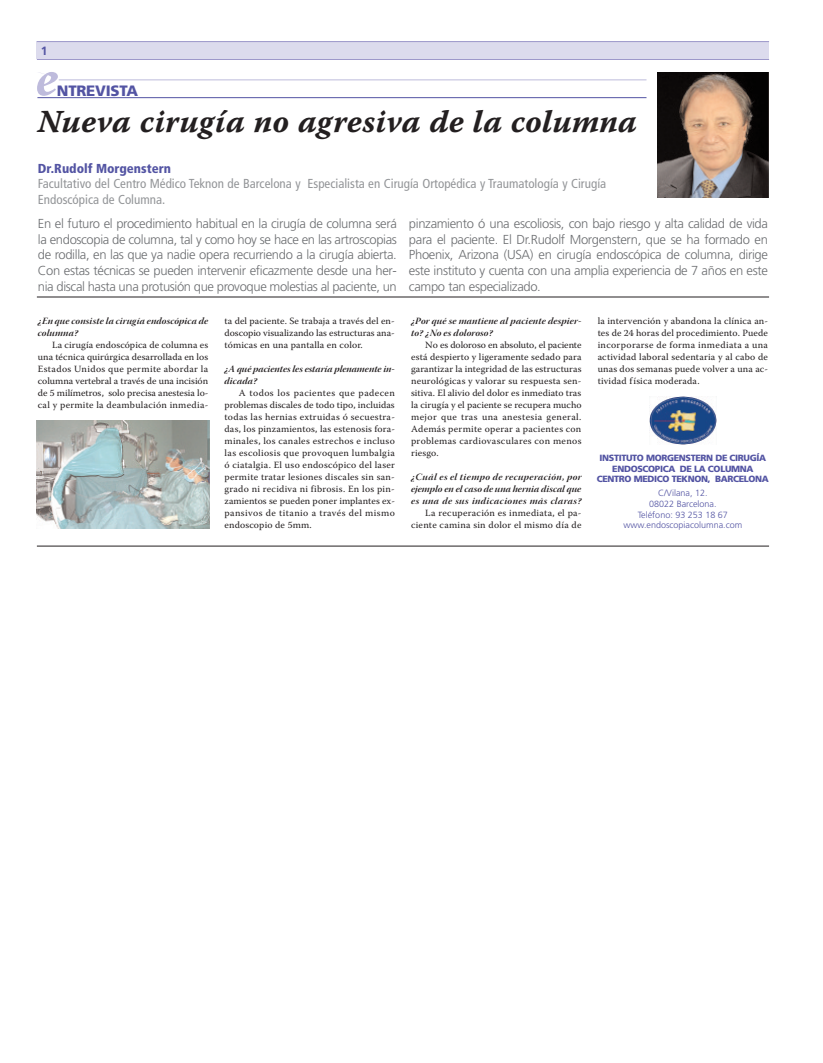
<style>
.page{position:relative;width:823px;height:1063px;background:#fff}
.page>*{position:absolute;margin:0;border:0;box-sizing:border-box;transform-origin:0 0}
.t1{font:32px "Warnock Pro Bold It Capt";color:#231f20}
.t2{font:900 15px "Frutiger";letter-spacing:-.015em;color:#5354a3}
.t3{font:300 13px/15.6px "Frutiger";letter-spacing:-.03em;color:#6c6e71;text-align:justify}
.t4{font:condensed 13px/15.6px "Frutiger";color:#939598}
.t5{font:900 condensed 13px "Frutiger";color:#5354a3}
.t6{font:700 12px "Frutiger";color:#5354a3}
.t7{font:9.5px/12px "Warnock Pro";letter-spacing:.025em;color:#231f20;text-align:justify}
.t8{font:9.5px/12px "Warnock Pro Bold It Disp";letter-spacing:.015em;color:#231f20}
.t9{font:900 9px/10.8px "Frutiger";letter-spacing:-.035em;color:#5354a3;text-align:center}
.t10{font:300 9px/10.8px "Frutiger";color:#5354a3;text-align:center}
</style>
<div class="page">
<hr style="left:59px;top:80px;width:587px;height:1px;background:#bebbdc">
<hr style="left:37px;top:97px;width:609px;height:1px;background:#5354a3">
<hr style="left:37px;top:297px;width:731px;height:1px;background:#231f20">
<hr style="left:37px;top:546px;width:731px;height:1px;background:#231f20">
<svg style="left:37px;top:72px;width:21px;height:24px"></svg>
<div style="left:37px;top:41px;width:731px;height:16px;background:#d6d4e9"></div>
<div style="left:37px;top:43px;width:731px;height:15px;background:#dcdbed"></div>
<hr style="left:37px;top:59px;width:731px;height:1px;background:#9d98ca">
<hr style="left:37px;top:41px;width:731px;height:1px;background:#9d98ca">
<img style="left:649px;top:396px;width:66px;height:48px">
<img style="left:657px;top:72px;width:110px;height:126px">
<img style="left:37px;top:420px;width:172px;height:108px">
<p class="t6" style="left:41px;top:46px;width:8px">1</p>
<h2 class="t2" style="left:57px;top:84px;width:83px">NTREVISTA</h2>
<h1 class="t1" style="left:38px;top:110px;width:600px">Nueva cirugía no agresiva de la columna</h1>
<h3 class="t5" style="left:38px;top:163px;width:135px">Dr.Rudolf Morgenstern</h3>
<h3 class="t4" style="left:38px;top:177px;width:569px">Facultativo del Centro Médico Teknon de Barcelona y Especialista en Cirugía Ortopédica y Traumatología y Cirugía<br>Endoscópica de Columna.</h3>
<p class="t3" style="left:38px;top:217px;width:360px">En el futuro el procedimiento habitual en la cirugía de columna será la endoscopia de columna, tal y como hoy se hace en las artroscopias de rodilla, en las que ya nadie opera recurriendo a la cirugía abierta.<br>Con estas técnicas se pueden intervenir eficazmente desde una her&shy;nia discal hasta una protusión que provoque molestias al paciente, un</p>
<p class="t3" style="left:409px;top:217px;width:360px">pinzamiento ó una escoliosis, con bajo riesgo y alta calidad de vida para el paciente. El Dr.Rudolf Morgenstern, que se ha formado en Phoenix, Arizona (USA) en cirugía endoscópica de columna, dirige este instituto y cuenta con una amplia experiencia de 7 años en este campo tan especializado.</p>
<p class="t8" style="left:38px;top:316px;width:172px">¿En que consiste la cirugía endoscópica de columna?</p>
<p class="t7" style="left:38px;top:340px;width:172px;text-indent:14px">La cirugía endoscópica de columna es una técnica quirúrgica desarrollada en los Estados Unidos que permite abordar la columna vertebral a través de una incisión de 5 milímetros, solo precisa anestesia lo&shy;cal y permite la deambulación inmedia-</p>
<p class="t7" style="left:224px;top:316px;width:172px">ta del paciente. Se trabaja a través del en&shy;doscopio visualizando las estructuras ana&shy;tómicas en una pantalla en color.</p>
<p class="t8" style="left:224px;top:364px;width:172px">¿A qué pacientes les estaría plenamente in&shy;dicada?</p>
<p class="t7" style="left:224px;top:388px;width:172px;text-indent:14px">A todos los pacientes que padecen problemas discales de todo tipo, incluidas todas las hernias extruidas ó secuestra&shy;das, los pinzamientos, las estenosis fora&shy;minales, los canales estrechos e incluso las escoliosis que provoquen lumbalgia ó ciatalgia. El uso endoscópico del laser permite tratar lesiones discales sin san&shy;grado ni recidiva ni fibrosis. En los pin&shy;zamientos se pueden poner implantes ex&shy;pansivos de titanio a través del mismo endoscopio de 5mm.</p>
<p class="t8" style="left:411px;top:316px;width:172px">¿Por qué se mantiene al paciente despier&shy;to? ¿No es doloroso?</p>
<p class="t7" style="left:411px;top:340px;width:172px;text-indent:14px">No es doloroso en absoluto, el paciente está despierto y ligeramente sedado para garantizar la integridad de las estructuras neurológicas y valorar su respuesta sen&shy;sitiva. El alivio del dolor es inmediato tras la cirugía y el paciente se recupera mucho mejor que tras una anestesia general.<br>Además permite operar a pacientes con problemas cardiovasculares con menos riesgo.</p>
<p class="t8" style="left:411px;top:472px;width:172px;text-align:justify">¿Cuál es el tiempo de recuperación, por ejemplo en el caso de una hernia discal que es una de sus indicaciones más claras?</p>
<p class="t7" style="left:411px;top:508px;width:172px;text-align:right">La recuperación es inmediata, el pa&shy;ciente camina sin dolor el mismo día de</p>
<p class="t7" style="left:597px;top:316px;width:172px">la intervención y abandona la clínica an&shy;tes de 24 horas del procedimiento. Puede incorporarse de forma inmediata a una actividad laboral sedentaria y al cabo de unas dos semanas puede volver a una ac&shy;tividad física moderada.</p>
<p class="t9" style="left:596px;top:453px;width:173px">INSTITUTO MORGENSTERN DE CIRUGÍA<br>ENDOSCOPICA DE LA COLUMNA<br>CENTRO MEDICO TEKNON, BARCELONA</p>
<p class="t10" style="left:623px;top:488px;width:120px">C/Vilana, 12.<br>08022 Barcelona.<br>Teléfono: 93 253 18 67 www.endoscopiacolumna.com</p>
</div>
